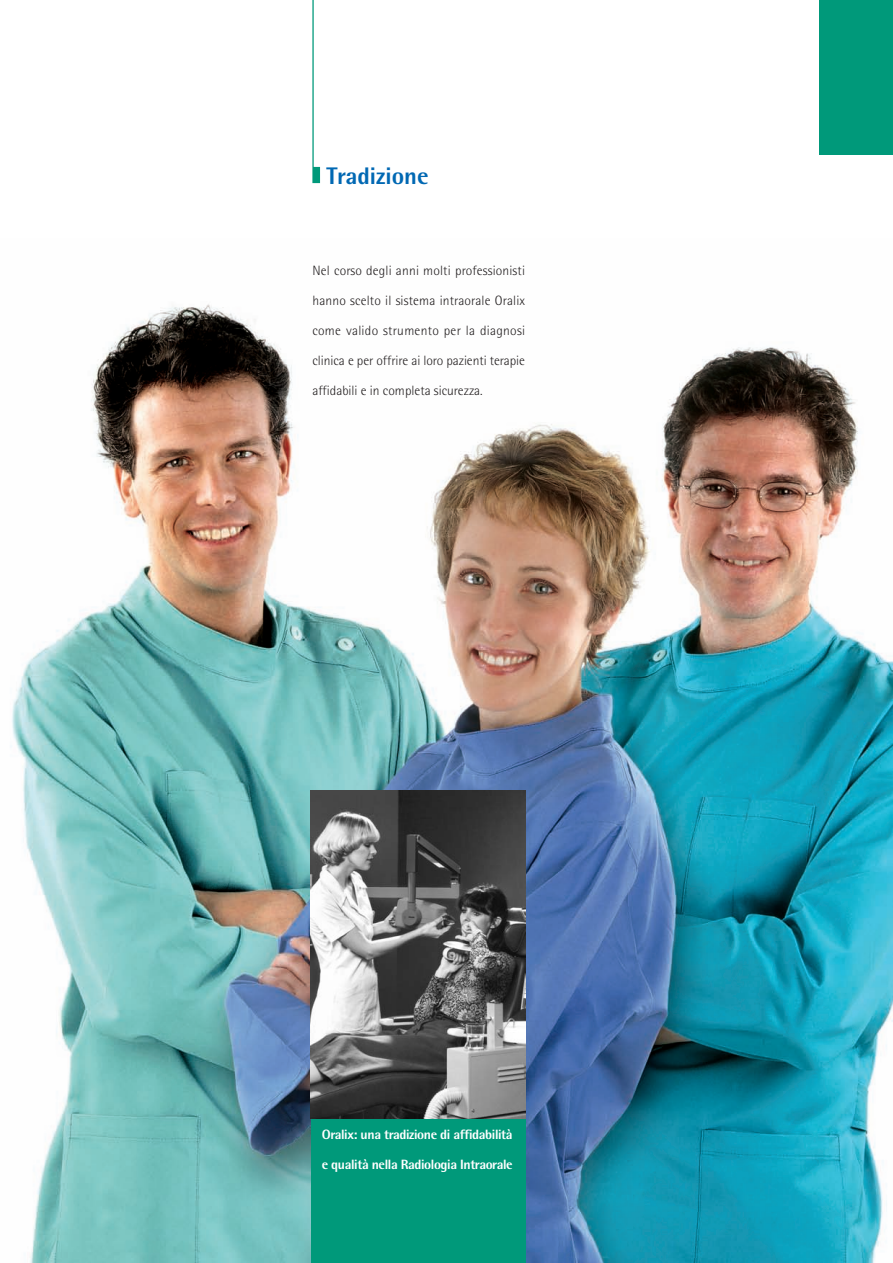
<style>
.page{position:relative;width:893px;height:1263px;background:#fff}
.page>*{position:absolute;margin:0;border:0;box-sizing:border-box;transform-origin:0 0}
.t1{font:800 24px "Rotis Semi Sans";color:#0168b3}
.t2{font:300 13.5px "Rotis Semi Sans";letter-spacing:.01em;color:#231f20}
.t3{font:800 13.5px "Rotis Semi Sans";letter-spacing:-.03em;color:#fff}
</style>
<div class="page">
<img style="left:10px;top:304px;width:883px;height:959px">
<div style="left:819px;top:0;width:74px;height:155px;background:#00997a"></div>
<div style="left:311px;top:950px;width:214px;height:313px;background:#00997a"></div>
<img style="left:311px;top:791px;width:214px;height:327px">
<svg style="left:312px;top:0;width:8px;height:183px"></svg>
<h1 class="t1" style="left:326px;top:167px;width:104px">Tradizione</h1>
<p class="t2" style="left:312px;top:266px;width:214px">Nel corso degli anni molti professionisti</p>
<p class="t2" style="left:312px;top:296px;width:214px">hanno scelto il sistema intraorale Oralix</p>
<p class="t2" style="left:312px;top:326px;width:214px">come valido strumento per la diagnosi</p>
<p class="t2" style="left:312px;top:356px;width:214px">clinica e per offrire ai loro pazienti terapie</p>
<p class="t2" style="left:312px;top:386px;width:172px">affidabili e in completa sicurezza.</p>
<p class="t3" style="left:322px;top:1130px;width:192px">Oralix: una tradizione di affidabilità</p>
<p class="t3" style="left:322px;top:1160px;width:192px">e qualità nella Radiologia Intraorale</p>
</div>
